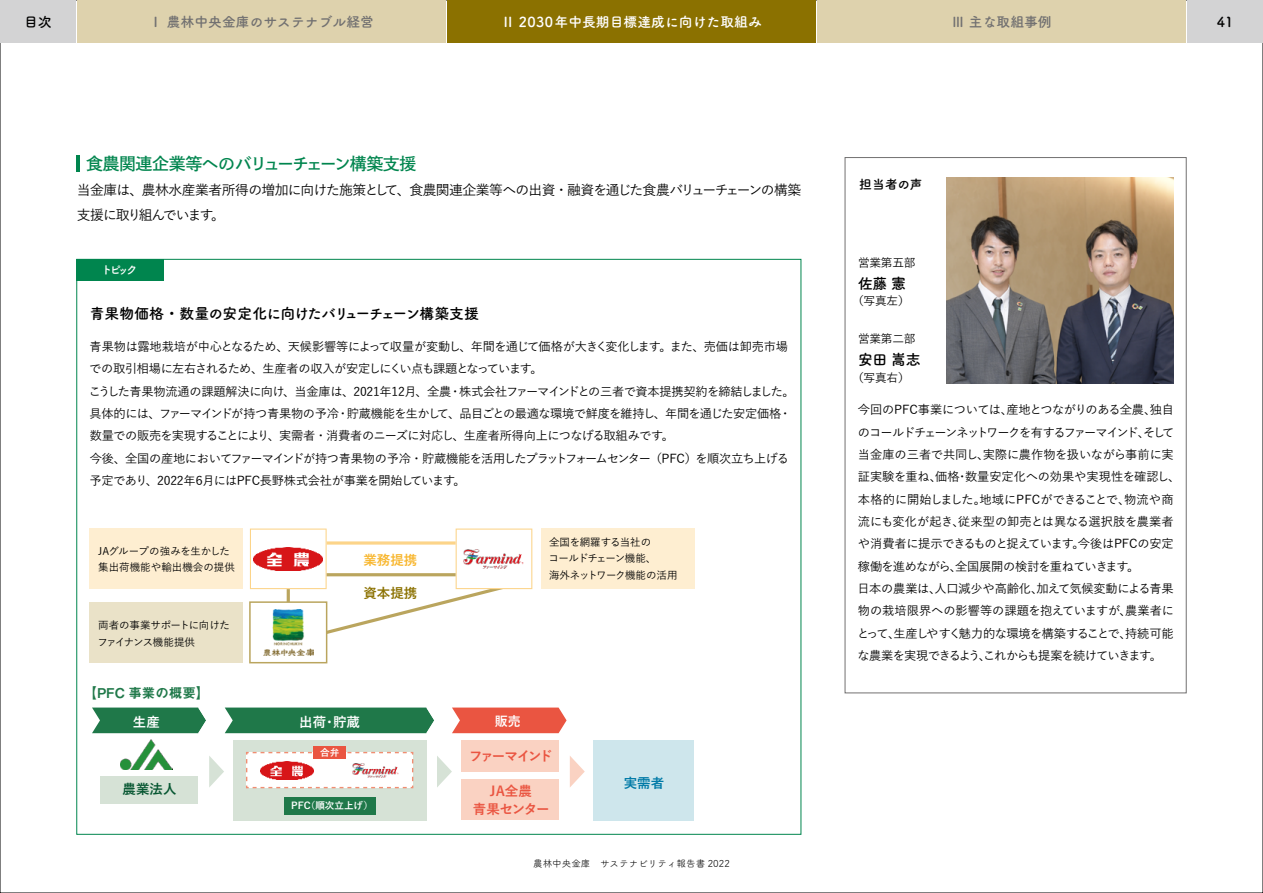
<style>
.page{position:relative;width:1263px;height:893px;background:#fff}
.page>*{position:absolute;margin:0;border:0;box-sizing:border-box;transform-origin:0 0}
.t1{font:16.95px "Toppan Bunkyu Gothic Pr 6 N DB";letter-spacing:-.03em;color:#00854e}
.t2{font:14.85px "Tsuku A Rd Gothic Std B";letter-spacing:-.045em;color:#000}
.t3{font:500 13.8px/25.5px "Yu Go";letter-spacing:-.055em;color:#000}
.t4{font:13.8px "Tsuku A Rd Gothic Std B";color:#727171}
.t5{font:13.8px "Tsuku A Rd Gothic Std B";color:#fff}
.t6{font:13.8px "Tsuku A Rd Gothic Std B";color:#000}
.t7{font:700 13.5px/17.2px "Yu Go";letter-spacing:-.005em;color:#ea5541;text-align:center}
.t8{font:13.5px "Midashi Go Pr 5 MB31";color:#1f7849}
.t9{font:700 13.5px "Yu Go";color:#fff}
.t10{font:700 13.5px "Yu Go";letter-spacing:-.15em;color:#ea5541}
.t11{font:700 13.5px "Yu Go";color:#f8b62d}
.t12{font:700 13.5px "Yu Go";color:#8b7100}
.t13{font:700 13.5px "Yu Go";color:#065631}
.t14{font:700 13.5px "Yu Go";color:#007aa7}
.t15{font:700 13.05px "Yu Go";color:#fff}
.t16{font:12.75px "Tsuku A Rd Gothic Std B";letter-spacing:-.005em;color:#000}
.t17{font:500 12.15px/22.4px "Yu Go";letter-spacing:-.03em;color:#000}
.t18{font:500 11.7px "Yu Go";letter-spacing:-.02em;color:#000}
.t19{font:11.7px "Tsuku A Rd Gothic Std B";color:#fff}
.t20{font:500 10.5px/16.5px "Yu Go";letter-spacing:-.015em;color:#000}
.t21{font:500 10.5px/16.5px "Yu Go";letter-spacing:-.045em;color:#000}
.t22{font:9.6px "Tsuku A Rd Gothic Std R";color:#000}
.t23{font:700 9.6px "Yu Go";color:#fff}
</style>
<div class="page">
<div style="left:77px;top:0;width:369px;height:43px;background:#ded2ad"></div>
<div style="left:817px;top:0;width:368px;height:43px;background:#ded2ad"></div>
<div style="left:1187px;top:0;width:76px;height:43px;background:#d3d3d4"></div>
<div style="left:0;top:0;width:76px;height:43px;background:#d3d3d4"></div>
<div style="left:447px;top:0;width:369px;height:43px;background:#8b7100"></div>
<hr style="left:77px;top:155px;width:3px;height:16px;background:#00854e">
<div style="left:77px;top:259px;width:87px;height:21px;background:#00854e"></div>
<img style="left:946px;top:177px;width:228px;height:206px">
<div style="left:461px;top:740px;width:98px;height:32px;background:#fad2c2"></div>
<div style="left:461px;top:779px;width:98px;height:41px;background:#fad2c2"></div>
<div style="left:233px;top:740px;width:193px;height:80px;background:#d6e2d6"></div>
<div style="left:594px;top:740px;width:100px;height:80px;background:#cee6ec"></div>
<svg style="left:246px;top:751px;width:168px;height:38px"></svg>
<div style="left:100px;top:776px;width:98px;height:27px;background:#d6e2d6"></div>
<svg style="left:92px;top:707px;width:475px;height:26px"></svg>
<div style="left:90px;top:529px;width:153px;height:60px;background:#feeed1"></div>
<div style="left:249px;top:601px;width:78px;height:62px;border:2px solid #baa55e"></div>
<div style="left:90px;top:602px;width:153px;height:61px;background:#eae2c8"></div>
<div style="left:541px;top:529px;width:153px;height:60px;background:#feeed1"></div>
<img style="left:121px;top:740px;width:51px;height:29px">
<img style="left:263px;top:636px;width:50px;height:19px">
<svg style="left:250px;top:529px;width:282px;height:107px"></svg>
<svg style="left:209px;top:756px;width:15px;height:31px"></svg>
<img style="left:260px;top:762px;width:54px;height:17px">
<img style="left:352px;top:763px;width:47px;height:15px">
<div style="left:284px;top:797px;width:91px;height:17px;background:#1f7849"></div>
<div style="left:313px;top:746px;width:33px;height:13px;background:#ea5541"></div>
<svg style="left:437px;top:756px;width:15px;height:31px"></svg>
<svg style="left:570px;top:756px;width:15px;height:31px"></svg>
<p class="t4" style="left:149px;top:11px;width:227px">Ⅰ 農林中央金庫のサステナブル経営</p>
<p class="t4" style="left:951px;top:11px;width:102px">Ⅲ 主な取組事例</p>
<p class="t6" style="left:1217px;top:11px;width:18px">41</p>
<p class="t6" style="left:24px;top:11px;width:29px">目次</p>
<p class="t5" style="left:501px;top:11px;width:262px">Ⅱ 2030年中長期目標達成に向けた取組み</p>
<h1 class="t1" style="left:86px;top:154px;width:332px">食農関連企業等へのバリューチェーン構築支援</h1>
<p class="t3" style="left:77px;top:175px;width:726px">当金庫は、農林水産業者所得の増加に向けた施策として、食農関連企業等への出資・融資を通じた食農バリューチェーンの構築支援に取り組んでいます。</p>
<p class="t19" style="left:101px;top:261px;width:38px">トピック</p>
<p class="t2" style="left:90px;top:302px;width:391px">青果物価格・数量の安定化に向けたバリューチェーン構築支援</p>
<p class="t17" style="left:89px;top:334px;width:707px">青果物は露地栽培が中心となるため、天候影響等によって収量が変動し、年間を通じて価格が大きく変化します。また、売価は卸売市場での取引相場に左右されるため、生産者の収入が安定しにくい点も課題となっています。<br>こうした青果物流通の課題解決に向け、当金庫は、2021年12月、全農・株式会社ファーマインドとの三者で資本提携契約を締結しました。具体的には、ファーマインドが持つ青果物の予冷・貯蔵機能を生かして、品目ごとの最適な環境で鮮度を維持し、年間を通じた安定価格・数量での販売を実現することにより、実需者・消費者のニーズに対応し、生産者所得向上につなげる取組みです。<br>今後、全国の産地においてファーマインドが持つ青果物の予冷・貯蔵機能を活用したプラットフォームセンター（PFC）を順次立ち上げる予定であり、2022年６月にはPFC長野株式会社が事業を開始しています。</p>
<p class="t20" style="left:98px;top:541px;width:138px">JAグループの強みを生かした集出荷機能や輸出機会の提供</p>
<p class="t11" style="left:363px;top:552px;width:55px">業務提携</p>
<p class="t12" style="left:363px;top:585px;width:55px">資本提携</p>
<p class="t20" style="left:97px;top:616px;width:134px">両者の事業サポートに向けたファイナンス機能提供</p>
<p class="t8" style="left:84px;top:682px;width:127px">【PFC 事業の概要】</p>
<p class="t21" style="left:548px;top:532px;width:131px">全国を網羅する当社の<br>コールドチェーン機能、<br>海外ネットワーク機能の活用</p>
<p class="t9" style="left:133px;top:714px;width:28px">生産</p>
<p class="t13" style="left:123px;top:782px;width:55px">農業法人</p>
<p class="t9" style="left:299px;top:714px;width:62px">出荷・貯蔵</p>
<p class="t15" style="left:495px;top:714px;width:28px">販売</p>
<p class="t10" style="left:469px;top:748px;width:85px">ファーマインド</p>
<p class="t7" style="left:473px;top:783px;width:78px">JA全農<br>青果センター</p>
<p class="t23" style="left:320px;top:747px;width:21px">合弁</p>
<p class="t23" style="left:291px;top:800px;width:83px">PFC（順次立上げ）</p>
<p class="t14" style="left:624px;top:775px;width:42px">実需者</p>
<p class="t22" style="left:533px;top:856px;width:198px">農林中央金庫　サステナビリティ報告書 2022</p>
<p class="t16" style="left:859px;top:174px;width:65px">担当者の声</p>
<p class="t18" style="left:858px;top:252px;width:59px">営業第五部</p>
<p class="t2" style="left:858px;top:272px;width:49px">佐藤 憲</p>
<p class="t18" style="left:852px;top:290px;width:59px">（写真左）</p>
<p class="t18" style="left:858px;top:328px;width:59px">営業第二部</p>
<p class="t2" style="left:858px;top:348px;width:64px">安田 嵩志</p>
<p class="t18" style="left:852px;top:367px;width:59px">（写真右）</p>
<p class="t17" style="left:857px;top:397px;width:325px">今回のPFC事業については、産地とつながりのある全農、独自のコールドチェーンネットワークを有するファーマインド、そして当金庫の三者で共同し、実際に農作物を扱いながら事前に実証実験を重ね、価格・数量安定化への効果や実現性を確認し、本格的に開始しました。地域にPFCができることで、物流や商流にも変化が起き、従来型の卸売とは異なる選択肢を農業者や消費者に提示できるものと捉えています。今後はPFCの安定稼働を進めながら、全国展開の検討を重ねていきます。<br>日本の農業は、人口減少や高齢化、加えて気候変動による青果物の栽培限界への影響等の課題を抱えていますが、農業者にとって、生産しやすく魅力的な環境を構築することで、持続可能な農業を実現できるよう、これからも提案を続けていきます。</p>
</div>
